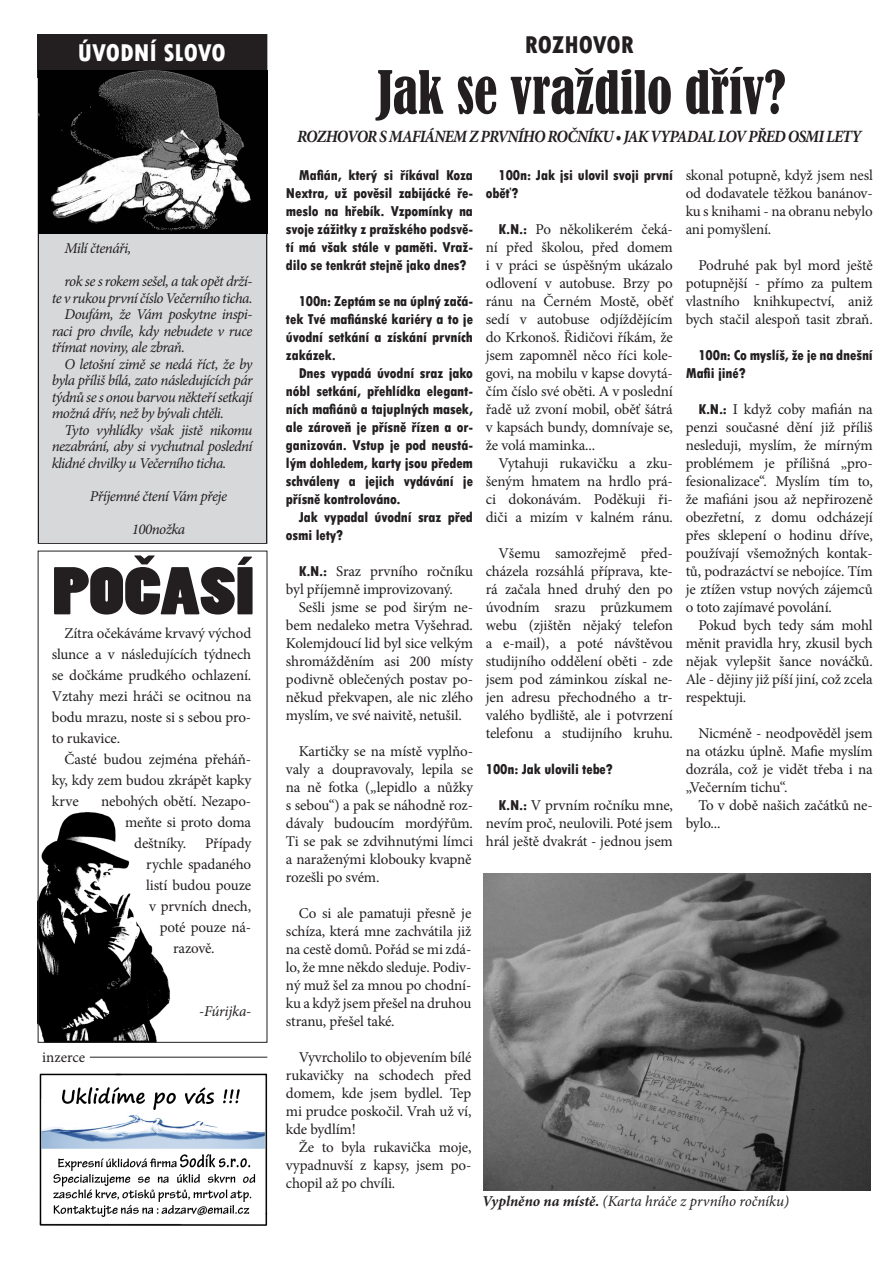
<style>
.page{position:relative;width:893px;height:1263px;background:#fff}
.page>*{position:absolute;margin:0;border:0;box-sizing:border-box;transform-origin:0 0}
.t1{font:63px "Poplar Std";color:#231f20;scale:1.25 1}
.NADPIS_BERNARD{font:condensed 55.5px "Bernard";color:#231f20;scale:.94 1}
.text_10_-_bez_mřížky{font:condensed 55.5px "Bernard";color:#231f20}
.TW_CEN_MT_-_bez_mříž{font:800 condensed 25.5px "Tw Cen";color:#fff}
.TW_CEN_MT_-_bez_mříž-2{font:800 condensed 25.5px "Tw Cen";color:#231f20}
.swift_-_bez_mřížky{font:italic 700 17.25px "Minion Pro";letter-spacing:-.05em;color:#231f20;scale:.92 1}
.text_10{font:15px/18px "Minion Pro";letter-spacing:-.01em;color:#231f20;text-align:justify}
.text_10-2{font:800 condensed 15px/18px "Tw Cen";letter-spacing:-.01em;color:#231f20;text-align:justify}
.text_10_-_bez_mřížky-2{font:italic 15px/16.5px "Minion Pro";letter-spacing:-.035em;color:#231f20;text-align:justify}
.text_10_-_bez_mřížky-3{font:15px/21px "Minion Pro";letter-spacing:-.01em;color:#231f20;text-align:justify}
.text_10_-_bez_mřížky-4{font:italic 15px "Minion Pro";letter-spacing:-.01em;color:#231f20}
.s1{font-family:"Tw Cen";font-weight:800;font-stretch:condensed}
.s2{font-weight:700}
</style>
<div class="page">
<div style="left:39px;top:234px;width:227px;height:308px;background:#d7d8da"></div>
<div style="left:38px;top:34px;width:228px;height:44px;background:#231f20"></div>
<img style="left:38px;top:70px;width:229px;height:164px">
<img style="left:40px;top:812px;width:130px;height:229px">
<div style="left:38px;top:551px;width:229px;height:492px;border:1px solid #231f20"></div>
<img style="left:39px;top:1073px;width:228px;height:153px">
<hr style="left:90px;top:1057px;width:177px;height:1px;background:#231f20">
<img style="left:483px;top:873px;width:388px;height:318px">
<p class="TW_CEN_MT_-_bez_mříž" style="left:78px;top:38px;width:149px">ÚVODNÍ SLOVO</p>
<p class="TW_CEN_MT_-_bez_mříž-2" style="left:525px;top:30px;width:110px">ROZHOVOR</p>
<p class="NADPIS_BERNARD" style="left:377px;top:60px;width:436px">Jak se vrazdilo drív?</p>
<p class="text_10_-_bez_mřížky" style="left:575px;top:61px;width:20px">ˇ</p>
<p class="text_10_-_bez_mřížky" style="left:709px;top:61px;width:20px">ˇ</p>
<p class="text_10_-_bez_mřížky-2" style="left:64px;top:240px;width:68px">Milí čtenáři,</p>
<p class="text_10_-_bez_mřížky-2" style="left:52px;top:273px;width:202px;text-align:right">rok se s rokem sešel, a tak opět drží&shy;te v rukou první číslo Večerního ticha.</p>
<p class="text_10_-_bez_mřížky-2" style="left:52px;top:306px;width:202px;text-indent:13px">Doufám, že Vám poskytne inspi&shy;raci pro chvíle, kdy nebudete v ruce třímat noviny, ale zbraň.</p>
<p class="text_10_-_bez_mřížky-2" style="left:52px;top:356px;width:202px;text-indent:13px">O letošní zimě se nedá říct, že by byla příliš bílá, zato následujících pár týdnů se s onou barvou někteří setkají možná dřív, než by bývali chtěli.</p>
<p class="text_10_-_bez_mřížky-2" style="left:52px;top:422px;width:202px;text-indent:13px">Tyto vyhlídky však jistě nikomu nezabrání, aby si vychutnal poslední klidné chvilky u Večerního ticha.</p>
<p class="text_10_-_bez_mřížky-2" style="left:90px;top:488px;width:139px">Příjemné čtení Vám přeje</p>
<p class="text_10_-_bez_mřížky-2" style="left:132px;top:521px;width:55px">100nožka</p>
<p class="t1" style="left:52px;top:556px;width:163px">POCASÍ</p>
<p class="text_10_-_bez_mřížky-3" style="left:52px;top:622px;width:201px;text-indent:13px">Zítra očekáváme krvavý východ slunce a v následujících týdnech se dočkáme prudkého ochlazení.<br>Vztahy mezi hráči se ocitnou na bodu mrazu, noste si s sebou pro&shy;to rukavice.</p>
<p class="text_10_-_bez_mřížky-3" style="left:52px;top:748px;width:201px;text-indent:13px">Časté budou zejména přeháň&shy;ky, kdy zem budou zkrápět kapky krve</p>
<p class="text_10_-_bez_mřížky-3" style="left:101px;top:790px;width:152px">nebohých obětí. Nezapo-</p>
<p class="text_10_-_bez_mřížky-3" style="left:125px;top:811px;width:127px">meňte si proto doma</p>
<p class="text_10_-_bez_mřížky-3" style="left:134px;top:832px;width:54px">deštníky.</p>
<p class="text_10_-_bez_mřížky-3" style="left:205px;top:832px;width:48px">Případy</p>
<p class="text_10_-_bez_mřížky-3" style="left:146px;top:853px;width:107px">rychle spadaného</p>
<p class="text_10_-_bez_mřížky-3" style="left:146px;top:874px;width:106px">listí budou pouze</p>
<p class="text_10_-_bez_mřížky-3" style="left:149px;top:895px;width:103px">v prvních dnech,</p>
<p class="text_10_-_bez_mřížky-3" style="left:160px;top:916px;width:93px">poté pouze ná-</p>
<p class="text_10_-_bez_mřížky-3" style="left:173px;top:937px;width:43px">razově.</p>
<p class="text_10_-_bez_mřížky-3" style="left:42px;top:1047px;width:44px">inzerce</p>
<p class="text_10_-_bez_mřížky-2" style="left:199px;top:1003px;width:53px">-Fúrijka-</p>
<p class="swift_-_bez_mřížky" style="left:297px;top:124px;width:615px">ROZHOVOR S MAFIÁNEM Z PRVNÍHO ROČNÍKU • JAK VYPADAL LOV PŘED OSMI LETY</p>
<p class="text_10-2" style="left:286px;top:166px;width:189px;text-indent:13px">Mafián, který si říkával Koza Nextra, už pověsil zabijácké ře&shy;meslo na hřebík. Vzpomínky na svoje zážitky z pražského podsvě&shy;tí má však stále v paměti. Vraž&shy;dilo se tenkrát stejně jako dnes?</p>
<p class="text_10-2" style="left:286px;top:292px;width:189px;text-indent:13px">100n: Zeptám se na úplný začá&shy;tek Tvé mafiánské kariéry a to je úvodní setkání a získání prvních zakázek.</p>
<p class="text_10-2" style="left:286px;top:364px;width:189px;text-indent:13px">Dnes vypadá úvodní sraz jako nóbl setkání, přehlídka elegant&shy;ních mafiánů a tajuplných masek, ale zároveň je přísně řízen a or&shy;ganizován. Vstup je pod neustá&shy;lým dohledem, karty jsou předem schváleny a jejich vydávání je přísně kontrolováno.</p>
<p class="text_10-2" style="left:286px;top:508px;width:189px;text-indent:13px">Jak vypadal úvodní sraz před osmi lety?</p>
<p class="text_10" style="left:286px;top:562px;width:189px;text-indent:13px"><span class="s1">K.N.:</span> Sraz prvního ročníku byl příjemně improvizovaný.</p>
<p class="text_10" style="left:286px;top:598px;width:189px;text-indent:13px">Sešli jsme se pod širým ne&shy;bem nedaleko metra Vyšehrad.<br>Kolemjdoucí lid byl sice velkým shromážděním asi 200 místy podivně oblečených postav po&shy;někud překvapen, ale nic zlého myslím, ve své naivitě, netušil.</p>
<p class="text_10" style="left:286px;top:742px;width:189px;text-indent:13px">Kartičky se na místě vyplňo&shy;valy a doupravovaly, lepila se na ně fotka („lepidlo a nůžky s sebou“) a pak se náhodně roz&shy;dávaly budoucím mordýřům.<br>Ti se pak se zdvihnutými límci a naraženými klobouky kvapně rozešli po svém.</p>
<p class="text_10" style="left:286px;top:904px;width:187px;text-indent:13px">Co si ale pamatuji přesně je schíza, která mne zachvátila již na cestě domů. Pořád se mi zdá&shy;lo, že mne někdo sleduje. Podiv&shy;ný muž šel za mnou po chodní&shy;ku a když jsem přešel na druhou stranu, přešel také.</p>
<p class="text_10" style="left:286px;top:1048px;width:187px;text-indent:13px">Vyvrcholilo to objevením bílé rukavičky na schodech před domem, kde jsem bydlel. Tep mi prudce poskočil. Vrah už ví, kde bydlím!</p>
<p class="text_10" style="left:286px;top:1138px;width:187px;text-indent:13px">Že to byla rukavička moje, vypadnuvší z kapsy, jsem po&shy;chopil až po chvíli.</p>
<p class="text_10-2" style="left:486px;top:166px;width:189px;text-indent:13px">100n: Jak jsi ulovil svoji první oběť?</p>
<p class="text_10" style="left:486px;top:220px;width:189px;text-indent:13px"><span class="s1">K.N.:</span> Po několikerém čeká&shy;ní před školou, před domem i v práci se úspěšným ukázalo odlovení v autobuse. Brzy po ránu na Černém Mostě, oběť sedí v autobuse odjíždějícím do Krkonoš. Řidičovi říkám, že jsem zapomněl něco říci kole&shy;govi, na mobilu v kapse dovytá&shy;čím číslo své oběti. A v poslední řadě už zvoní mobil, oběť šátrá v kapsách bundy, domnívaje se, že volá maminka...</p>
<p class="text_10" style="left:486px;top:454px;width:189px;text-indent:13px">Vytahuji rukavičku a zku&shy;šeným hmatem na hrdlo prá&shy;ci dokonávám. Poděkuji ři&shy;diči a mizím v kalném ránu.</p>
<p class="text_10" style="left:486px;top:544px;width:189px;text-indent:13px">Všemu samozřejmě před&shy;cházela rozsáhlá příprava, kte&shy;rá začala hned druhý den po úvodním srazu průzkumem webu (zjištěn nějaký telefon a e-mail), a poté návštěvou studijního oddělení oběti - zde jsem pod záminkou získal ne&shy;jen adresu přechodného a tr&shy;valého bydliště, ale i potvrzení telefonu a studijního kruhu.</p>
<p class="text_10-2" style="left:486px;top:760px;width:129px">100n: Jak ulovili tebe?</p>
<p class="text_10" style="left:486px;top:796px;width:189px;text-indent:13px"><span class="s1">K.N.:</span> V prvním ročníku mne, nevím proč, neulovili. Poté jsem hrál ještě dvakrát - jednou jsem</p>
<p class="text_10" style="left:686px;top:166px;width:189px">skonal potupně, když jsem nesl od dodavatele těžkou banánov&shy;ku s knihami - na obranu nebylo ani pomyšlení.</p>
<p class="text_10" style="left:686px;top:256px;width:189px;text-indent:13px">Podruhé pak byl mord ještě potupnější - přímo za pultem vlastního knihkupectví, aniž bych stačil alespoň tasit zbraň.</p>
<p class="text_10-2" style="left:686px;top:346px;width:189px;text-indent:13px">100n: Co myslíš, že je na dnešní<br>Mafii jiné?</p>
<p class="text_10" style="left:686px;top:400px;width:189px;text-indent:13px"><span class="s1">K.N.:</span> I když coby mafián na penzi současné dění již příliš nesleduji, myslím, že mírným problémem je přílišná „pro&shy;fesionalizace“. Myslím tím to, že mafiáni jsou až nepřirozeně obezřetní, z domu odcházejí přes sklepení o hodinu dříve, používají všemožných kontak&shy;tů, podrazáctví se nebojíce. Tím je ztížen vstup nových zájemců o toto zajímavé povolání.</p>
<p class="text_10" style="left:686px;top:616px;width:189px;text-indent:13px">Pokud bych tedy sám mohl měnit pravidla hry, zkusil bych nějak vylepšit šance nováčků.<br>Ale - dějiny již píší jiní, což zcela respektuji.</p>
<p class="text_10" style="left:686px;top:724px;width:189px;text-indent:13px">Nicméně - neodpověděl jsem na otázku úplně. Mafie myslím dozrála, což je vidět třeba i na „Večerním tichu“.</p>
<p class="text_10" style="left:686px;top:796px;width:189px;text-indent:13px">To v době našich začátků ne&shy;bylo...</p>
<p class="text_10_-_bez_mřížky-4" style="left:482px;top:1191px;width:308px"><span class="s2">Vyplněno na místě.</span> (Karta hráče z prvního ročníku)</p>
</div>
